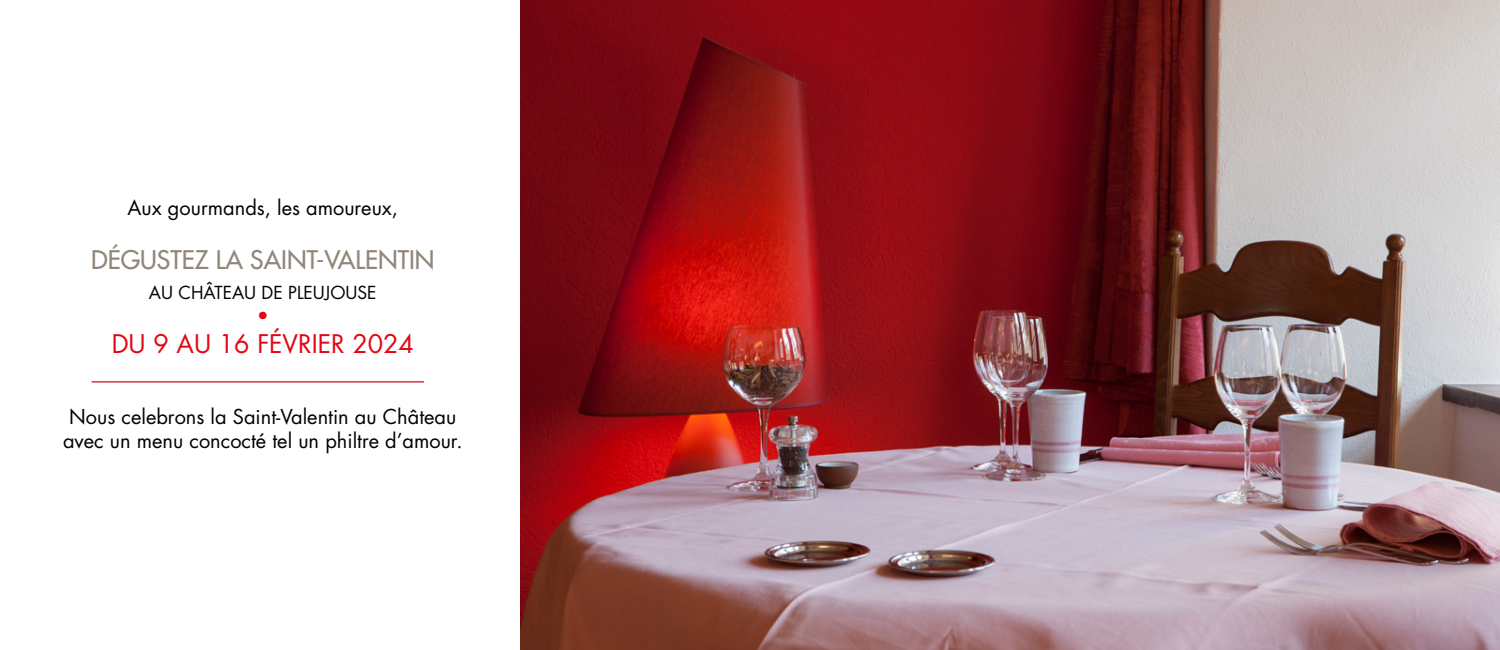
<style>
.page{position:relative;width:1500px;height:650px;background:#fff}
.page>*{position:absolute;margin:0;border:0;box-sizing:border-box;transform-origin:0 0}
.t1{font:500 25px "Futura Std";color:#91867a}
.t2{font:25px "Futura Std";color:#e30613}
.t3{font:20px/24px "Futura Std";color:#000;text-align:center}
.t4{font:500 20px "Futura Std";color:#e30613}
.t5{font:17.5px "Futura Std";color:#000}
</style>
<div class="page">
<hr style="left:92px;top:381px;width:332px;height:1px;background:#e30613">
<img style="left:520px;top:0;width:980px;height:650px">
<p class="t3" style="left:128px;top:196px;width:272px">Aux gourmands, les amoureux,</p>
<p class="t1" style="left:91px;top:244px;width:345px">DÉGUSTEZ LA SAINT-VALENTIN</p>
<p class="t5" style="left:149px;top:282px;width:229px">AU CHÂTEAU DE PLEUJOUSE</p>
<p class="t4" style="left:257px;top:303px;width:13px">•</p>
<p class="t2" style="left:112px;top:328px;width:304px">DU 9 AU 16 FÉVRIER 2024</p>
<p class="t3" style="left:63px;top:404px;width:401px">Nous celebrons la Saint-Valentin au Château avec un menu concocté tel un philtre d’amour.</p>
</div>
